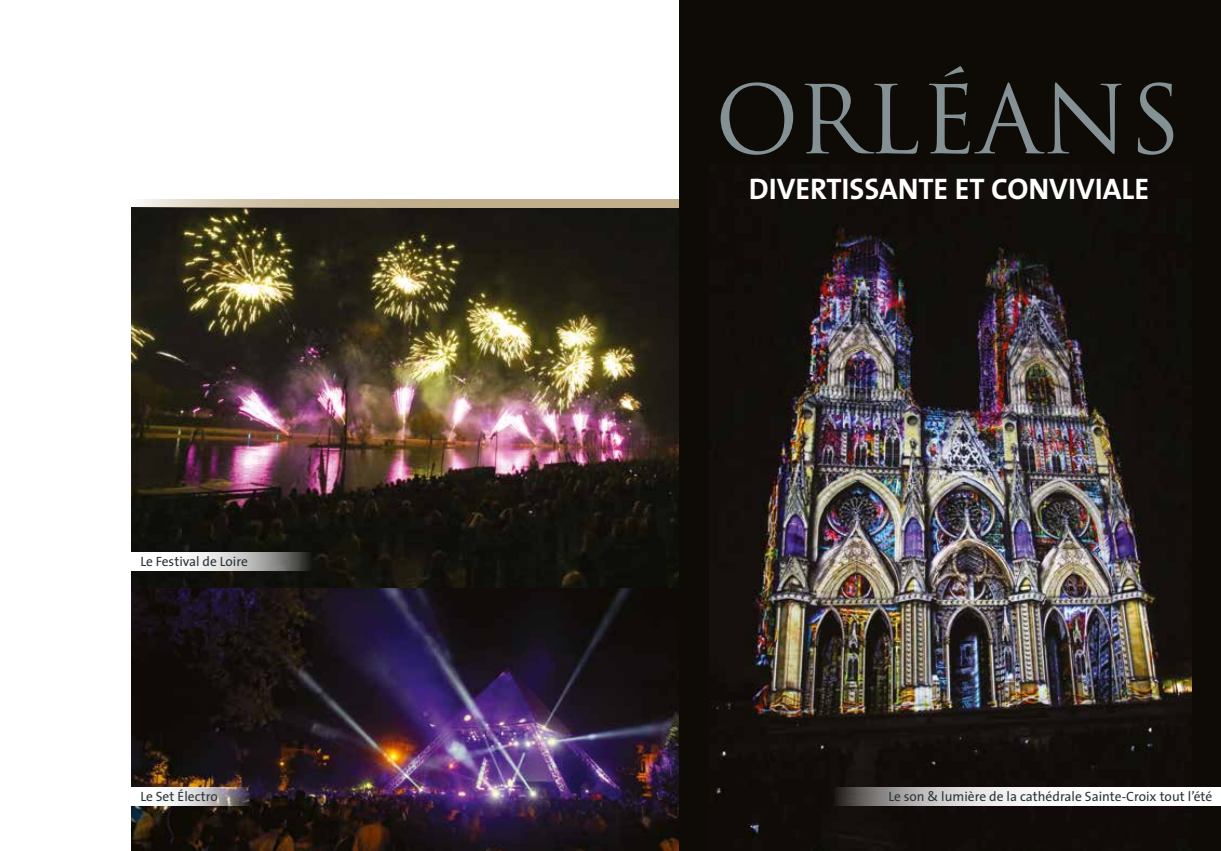
<style>
.page{position:relative;width:1221px;height:851px;background:#fff}
.page>*{position:absolute;margin:0;border:0;box-sizing:border-box;transform-origin:0 0}
.t1{font:92.25px "Trajan";color:#849295}
.t2{font:700 29.85px "The Sans";color:#fff}
.t3{font:13.5px "The Sans";color:#2a3539}
</style>
<div class="page">
<img style="left:132px;top:587px;width:547px;height:263px">
<img style="left:132px;top:208px;width:547px;height:379px">
<svg style="left:132px;top:552px;width:181px;height:18px"></svg>
<svg style="left:132px;top:787px;width:119px;height:18px"></svg>
<svg style="left:139px;top:199px;width:540px;height:8px;background:#c9ba9d"></svg>
<div style="left:679px;top:0;width:541px;height:850px;background:#0e0a06"></div>
<img style="left:709px;top:183px;width:482px;height:667px">
<svg style="left:831px;top:787px;width:389px;height:18px;background:#d6d5d4"></svg>
<p class="t3" style="left:140px;top:550px;width:109px">Le Festival de Loire</p>
<p class="t3" style="left:140px;top:785px;width:79px">Le Set Électro</p>
<h1 class="t1" style="left:714px;top:64px;width:468px">ORLÉANS</h1>
<h2 class="t2" style="left:748px;top:164px;width:402px">DIVERTISSANTE ET CONVIVIALE</h2>
<p class="t3" style="left:888px;top:785px;width:325px">Le son &amp; lumière de la cathédrale Sainte-Croix tout l’été</p>
</div>
